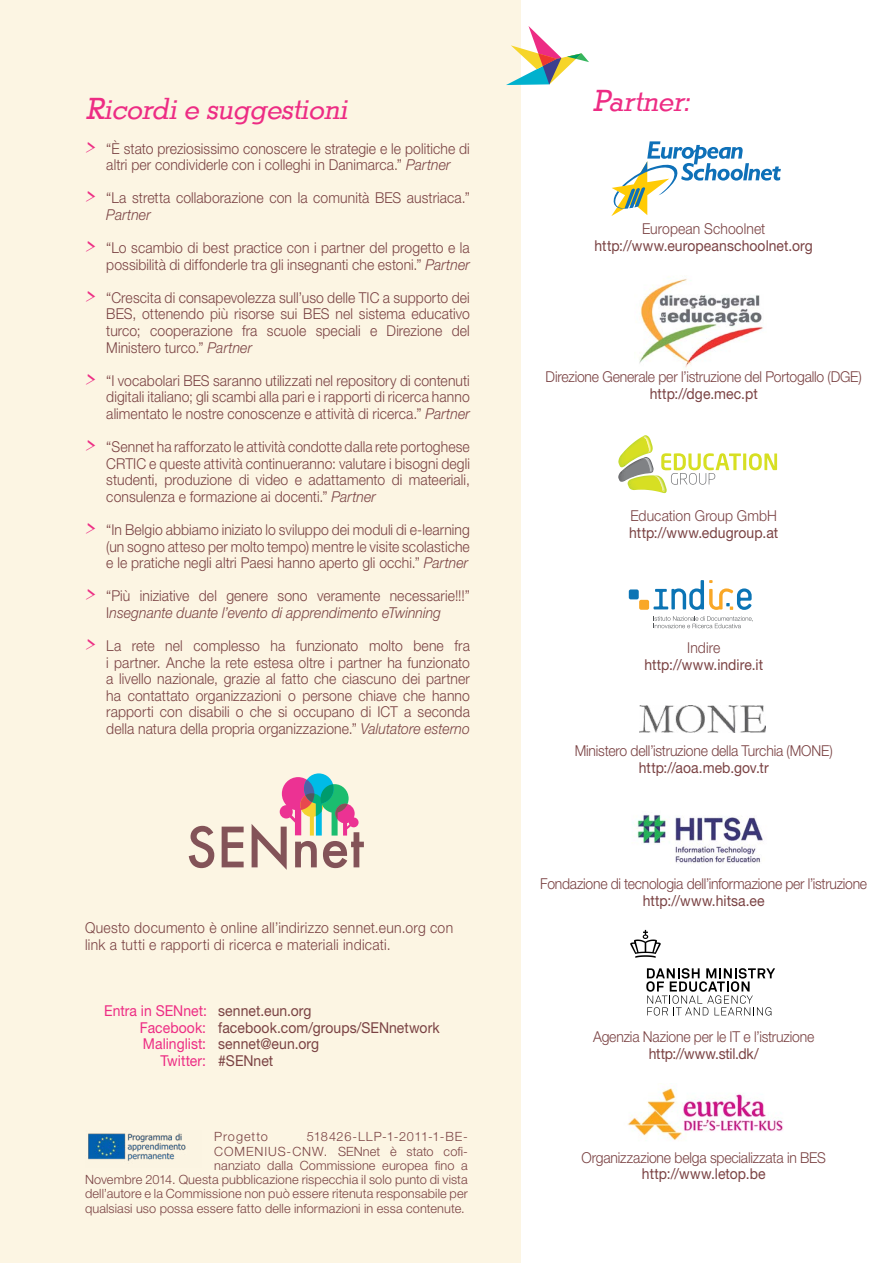
<style>
.page{position:relative;width:893px;height:1263px;background:#fff}
.page>*{position:absolute;margin:0;border:0;box-sizing:border-box;transform-origin:0 0}
.titul_mensi{font:italic 31.5px "Stymie TCE";color:#ed2c84}
.normal_text_odstavec{font:300 15px/16.6px "Helvetica Neue LT Pro";letter-spacing:.005em;color:#7a4243;text-align:justify;scale:.93 1}
.normal_text{font:300 15px/16.5px "Helvetica Neue LT Pro";letter-spacing:-.015em;color:#7a4243;text-align:center;scale:.93 1}
.normal_text-2{font:15px/16.5px "Helvetica Neue LT Pro";letter-spacing:.005em;color:#7a4243;text-align:center;scale:.93 1}
.normal_text-3{font:300 15px/16.6px "Helvetica Neue LT Pro";letter-spacing:.02em;color:#7a4243;scale:.93 1}
.normal_text-4{font:15px "Helvetica Neue LT Pro";letter-spacing:.005em;color:#ed2c84;scale:.93 1}
.Text_normal_odstavec{font:300 12.75px/14.2px "Helvetica Neue LT Pro";letter-spacing:.01em;color:#7a4243;text-align:right}
.Text_normal_odstavec-2{font:300 12.75px "Helvetica Neue LT Pro";letter-spacing:.065em;color:#7a4243}
.s1{font-family:"Stymie TCE";font-weight:400;font-style:italic;font-size:19.5px;color:#ed2c84}
.s2{font-style:italic}
.s3{color:#7a4243}
.s4{color:#ed2c84}
.s5{font-weight:300}
.s6{font-weight:400}
</style>
<div class="page">
<div style="left:0;top:0;width:521px;height:1263px;background:#fcf5e3"></div>
<svg style="left:506px;top:26px;width:83px;height:59px"></svg>
<svg style="left:189px;top:826px;width:25px;height:42px"></svg>
<svg style="left:222px;top:827px;width:22px;height:40px"></svg>
<svg style="left:252px;top:773px;width:112px;height:97px"></svg>
<img style="left:88px;top:1133px;width:98px;height:28px">
<img style="left:633px;top:815px;width:130px;height:49px">
<img style="left:640px;top:705px;width:125px;height:27px">
<svg style="left:611px;top:141px;width:170px;height:75px"></svg>
<img style="left:639px;top:279px;width:124px;height:89px">
<hr style="left:743px;top:453px;width:3px;height:17px;background:#d7df23">
<svg style="left:749px;top:453px;width:28px;height:17px"></svg>
<svg style="left:618px;top:435px;width:123px;height:58px"></svg>
<div style="left:629px;top:589px;width:10px;height:10px;background:#0b74b5;border-radius:2px"></div>
<div style="left:639px;top:600px;width:10px;height:10px;background:#f9a727;border-radius:2px"></div>
<svg style="left:654px;top:580px;width:98px;height:30px"></svg>
<svg style="left:653px;top:616px;width:100px;height:12px"></svg>
<svg style="left:630px;top:930px;width:31px;height:28px"></svg>
<svg style="left:646px;top:968px;width:129px;height:47px"></svg>
<img style="left:628px;top:1088px;width:155px;height:52px">
<p class="titul_mensi" style="left:85px;top:90px;width:271px">Ricordie suggestioni</p>
<p class="normal_text_odstavec" style="left:85px;top:140px;width:415px;text-align:center"><span class="s1">&gt;</span> “È stato preziosissimo conoscere le strategie e le politiche di altri per condividerle con i colleghi in Danimarca.” <span class="s2">Partner</span></p>
<p class="normal_text_odstavec" style="left:106px;top:189px;width:392px;text-indent:-21px"><span class="s1">&gt;</span> “La stretta collaborazione con la comunità BES austriaca.”<br><span class="s2">Partner</span></p>
<p class="normal_text_odstavec" style="left:85px;top:239px;width:415px;text-align:right"><span class="s1">&gt;</span> “Lo scambio di best practice con i partner del progetto e la possibilità di diffonderle tra gli insegnanti che estoni.” <span class="s2">Partner</span></p>
<p class="normal_text_odstavec" style="left:106px;top:289px;width:392px;text-indent:-21px"><span class="s1">&gt;</span> “Crescita di consapevolezza sull’uso delle TIC a supporto dei BES, ottenendo più risorse sui BES nel sistema educativo turco; cooperazione fra scuole speciali e Direzione del Ministero turco.” <span class="s2">Partner</span></p>
<p class="normal_text_odstavec" style="left:106px;top:372px;width:392px;text-indent:-21px"><span class="s1">&gt;</span> “I vocabolari BES saranno utilizzati nel repository di contenuti digitali italiano; gli scambi alla pari e i rapporti di ricerca hanno alimentato le nostre conoscenze e attività di ricerca.” <span class="s2">Partner</span></p>
<p class="normal_text_odstavec" style="left:106px;top:438px;width:392px;text-indent:-21px"><span class="s1">&gt;</span> “Sennet ha rafforzato le attività condotte dalla rete portoghese CRTIC e queste attività continueranno: valutare i bisogni degli studenti, produzione di video e adattamento di mateeriali, consulenza e formazione ai docenti.” <span class="s2">Partner</span></p>
<p class="normal_text_odstavec" style="left:106px;top:521px;width:392px;text-indent:-21px"><span class="s1">&gt;</span> “In Belgio abbiamo iniziato lo sviluppo dei moduli di e-learning (un sogno atteso per molto tempo) mentre le visite scolastiche e le pratiche negli altri Paesi hanno aperto gli occhi.” <span class="s2">Partner</span></p>
<p class="normal_text_odstavec" style="left:85px;top:587px;width:415px;text-align:center"><span class="s1">&gt;</span> “Più iniziative del genere sono veramente necessarie!!!”<br>I<span class="s2">nsegnante duante l’evento di apprendimento eTwinning</span></p>
<p class="normal_text_odstavec" style="left:106px;top:637px;width:392px;text-indent:-21px"><span class="s1">&gt;</span> La rete nel complesso ha funzionato molto bene fra i partner. Anche la rete estesa oltre i partner ha funzionato a livello nazionale, grazie al fatto che ciascuno dei partner ha contattato organizzazioni o persone chiave che hanno rapporti con disabili o che si occupano di ICT a seconda della natura della propria organizzazione.” <span class="s2">Valutatore esterno</span></p>
<p class="normal_text-3" style="left:85px;top:919px;width:397px">Questo documento è online all’indirizzo sennet.eun.org con link a tutti e rapporti di ricerca e materiali indicati.</p>
<p class="normal_text-4" style="left:104px;top:1002px;width:225px">Entra in SENnet: <span class="s3">sennet.eun.org</span></p>
<p class="normal_text-2" style="left:140px;top:1019px;width:324px"><span class="s4">Facebook:</span> facebook.com/groups/SENnetwork</p>
<p class="normal_text-2" style="left:143px;top:1035px;width:191px"><span class="s4">Malinglist:</span> sennet@eun.org</p>
<p class="normal_text-4" style="left:160px;top:1051px;width:123px">Twitter: <span class="s3">#SENnet</span></p>
<p class="Text_normal_odstavec" style="left:85px;top:1129px;width:384px">518426-LLP-1-2011-1-BE-<br>COMENIUS-CNW. SENnet è stato cofi-<br>nanziato dalla Commissione europea fino a<br>Novembre 2014. Questa pubblicazione rispecchia il solo punto di vista dell’autore e la Commissione non può essere ritenuta responsabile per qualsiasi uso possa essere fatto delle informazioni in essa contenute.</p>
<p class="Text_normal_odstavec-2" style="left:214px;top:1129px;width:55px">Progetto</p>
<p class="titul_mensi" style="left:592px;top:82px;width:106px">Partner:</p>
<p class="normal_text-2" style="left:594px;top:221px;width:236px"><span class="s5">European Schoolnet </span>http://www.europeanschoolnet.org</p>
<p class="normal_text" style="left:546px;top:368px;width:342px">Direzione Generale per l’istruzione del Portogallo (DGE) <span class="s6">http://dge.mec.pt</span></p>
<p class="normal_text-2" style="left:629px;top:508px;width:162px;text-align:left"><span class="s5">Education Group GmbH </span>http://www.edugroup.at</p>
<p class="normal_text-2" style="left:644px;top:639px;width:129px"><span class="s5">Indire </span>http://www.indire.it</p>
<p class="normal_text" style="left:575px;top:742px;width:279px">Ministero dell’istruzione della Turchia (MONE) <span class="s6">http://aoa.meb.gov.tr</span></p>
<p class="normal_text" style="left:540px;top:875px;width:353px">Fondazione di tecnologia dell’informazione per l’istruzione <span class="s6">http://www.hitsa.ee</span></p>
<p class="normal_text" style="left:593px;top:1028px;width:239px">Agenzia Nazione per le IT e l’istruzione <span class="s6">http://www.stil.dk/</span></p>
<p class="normal_text" style="left:582px;top:1148px;width:264px">Organizzazione belga specializzata in BES <span class="s6">http://www.letop.be</span></p>
</div>
